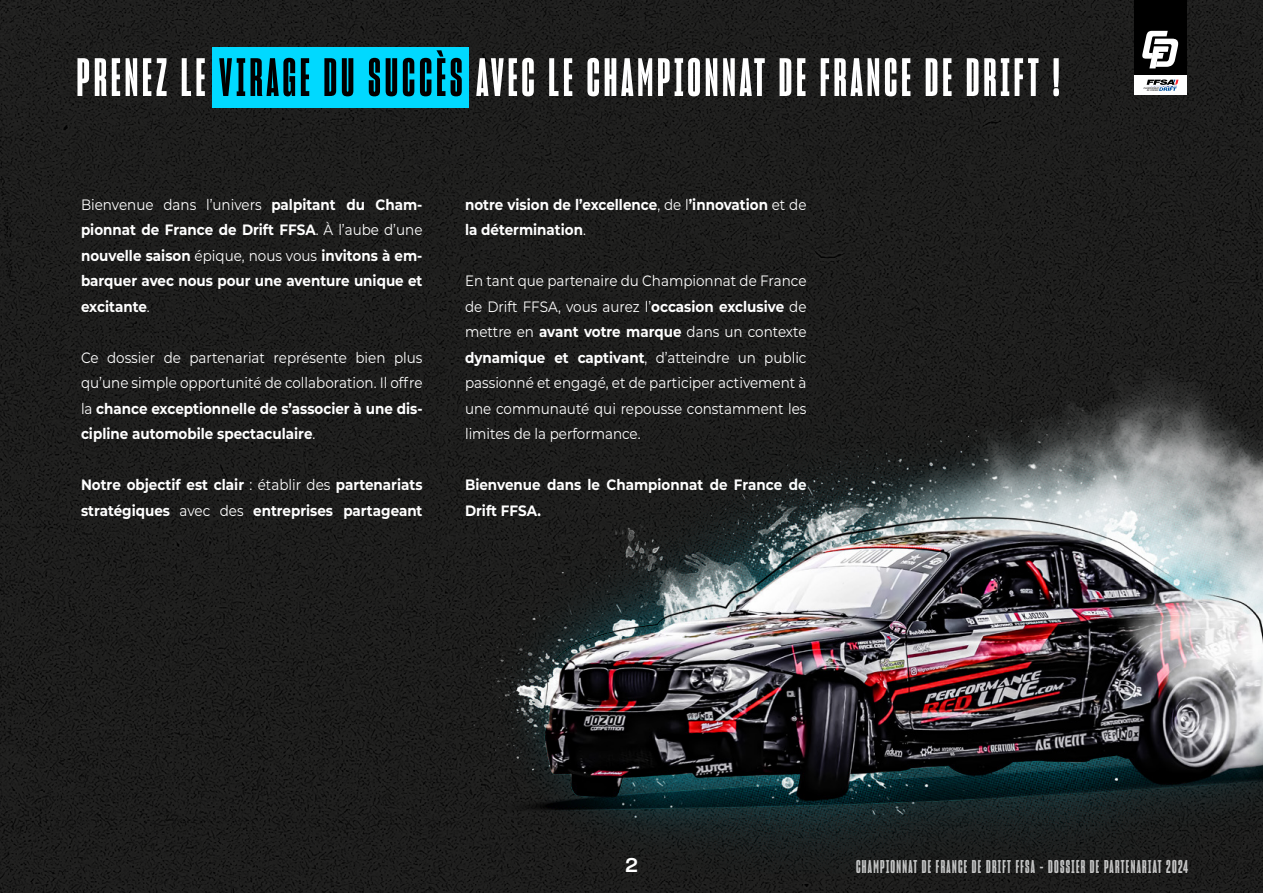
<style>
.page{position:relative;width:1263px;height:893px;background:#fff}
.page>*{position:absolute;margin:0;border:0;box-sizing:border-box;transform-origin:0 0}
.t1{font:52.5px "Sharp Grotesk Bold 10";letter-spacing:.075em;color:#fff}
.t2{font:19.5px "Sharp Grotesk Medium 20";color:#fff}
.t3{font:18px "Sharp Grotesk Bold 10";letter-spacing:.075em;color:#c6c6c6}
.t4{font:15px/25.5px "Montserrat";color:#fff;text-align:justify;scale:.9 1}
.t5{font:700 15px/25.5px "Montserrat";color:#fff;scale:.9 1}
.s1{color:#000}
.s2{font-weight:400}
.s3{font-weight:700}
</style>
<div class="page">
<img style="left:0;top:0;width:1263px;height:893px">
<div style="left:1134px;top:0;width:52px;height:75px;background:#000"></div>
<svg style="left:1142px;top:31px;width:36px;height:37px"></svg>
<div style="left:1134px;top:75px;width:52px;height:19px;background:#fff"></div>
<svg style="left:1143px;top:79px;width:35px;height:12px"></svg>
<div style="left:213px;top:47px;width:256px;height:61px;background:#00d9ff"></div>
<img style="left:429px;top:369px;width:834px;height:504px">
<h1 class="t1" style="left:77px;top:46px;width:985px">PRENEZ LE <span class="s1">VIRAGE DU SUCCÈS</span> AVEC LE CHAMPIONNAT DE FRANCE DE DRIFT !</h1>
<p class="t5" style="left:81px;top:191px;width:381px;text-align:justify"><span class="s2">Bienvenue dans l’univers</span> palpitant du Cham&shy;pionnat de France de Drift FFSA<span class="s2">. À l’aube d’une </span>nouvelle saison <span class="s2">épique, nous vous</span> invitons à em&shy;barquer avec nous pour une aventure unique et excitante<span class="s2">.</span></p>
<p class="t4" style="left:81px;top:344px;width:381px">Ce dossier de partenariat représente bien plus qu’une simple opportunité de collaboration. Il offre la <span class="s3">chance exceptionnelle de s’associer à une dis&shy;cipline automobile spectaculaire</span>.</p>
<p class="t5" style="left:81px;top:471px;width:381px">Notre objectif est clair <span class="s2">: établir des</span> partenariats stratégiques <span class="s2">avec des</span> entreprises partageant</p>
<p class="t5" style="left:465px;top:191px;width:381px">notre vision de l’excellence<span class="s2">, de l</span>’innovation <span class="s2">et de </span>la détermination<span class="s2">.</span></p>
<p class="t4" style="left:465px;top:267px;width:381px">En tant que partenaire du Championnat de France de Drift FFSA, vous aurez l’<span class="s3">occasion exclusive</span> de mettre en <span class="s3">avant votre marque</span> dans un contexte <span class="s3">dynamique et captivant</span>, d’atteindre un public passionné et engagé, et de participer activement à une communauté qui repousse constamment les limites de la performance.</p>
<p class="t5" style="left:465px;top:471px;width:381px">Bienvenue dans le Championnat de France de<br>Drift FFSA.</p>
<h2 class="t2" style="left:625px;top:848px;width:14px">2</h2>
<p class="t3" style="left:856px;top:856px;width:334px">CHAMPIONNAT DE FRANCE DE DRIFT FFSA - DOSSIER DE PARTENARIAT 2024</p>
</div>
